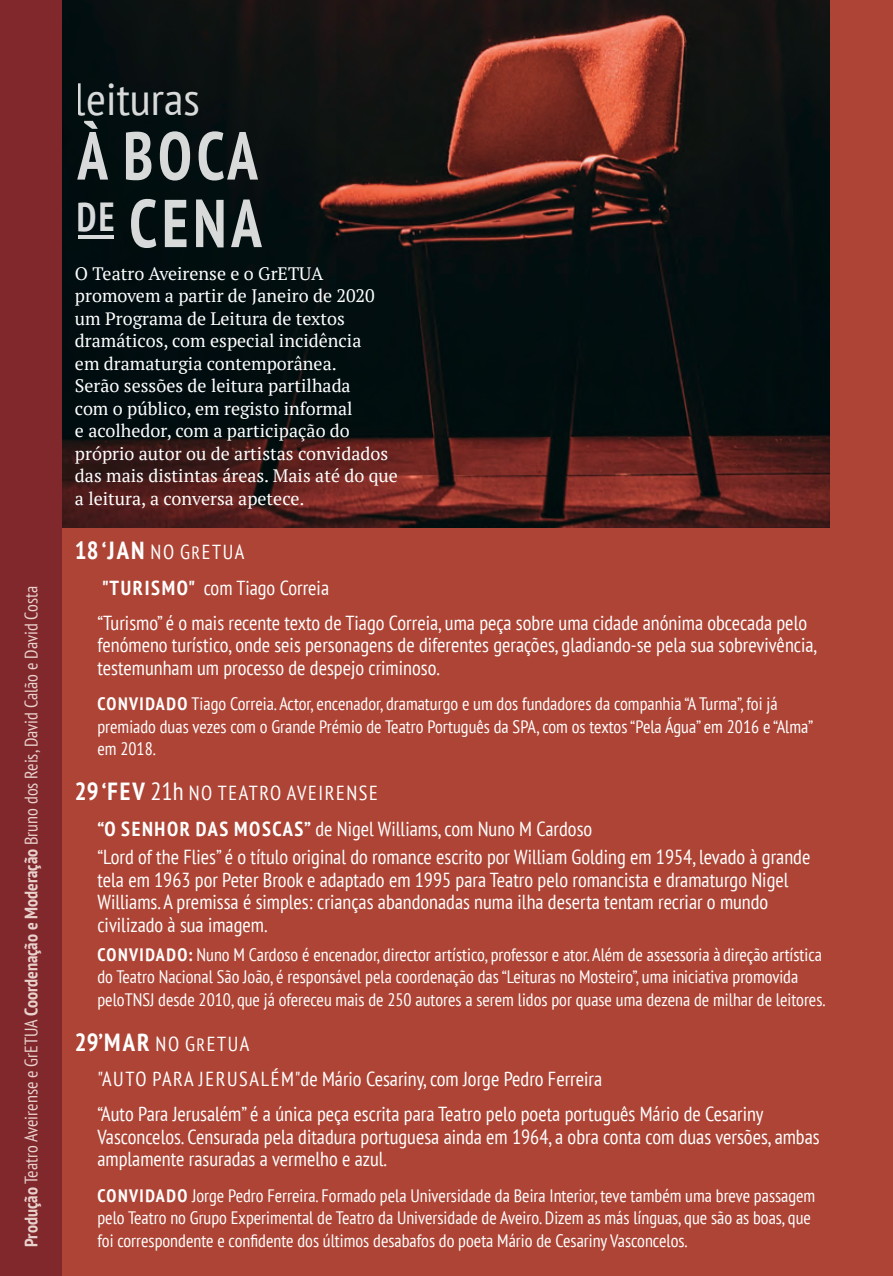
<style>
.page{position:relative;width:893px;height:1276px;background:#ad4435}
.page>*{position:absolute;margin:0;border:0;box-sizing:border-box;transform-origin:0 0}
.t1{font:700 condensed 67.5px/67.5px "PT Sans";letter-spacing:.08em;color:#fff;scale:.91 1}
.t2{font:condensed 45px "PT Sans";color:#fff;scale:1.07 1}
.t3{font:condensed 20.25px/35.3px "PT Sans";color:#fff}
.t4{font:condensed 18px/22.5px "PT Sans";color:#fff}
.t5{font:18px/22.5px "PT Serif";color:#fff}
.t6{font:condensed 18px "PT Sans";color:#e9d2cd}
.s1{font-weight:700}
.s2{font-weight:700;font-size:24.75px}
.s3{font-size:18px}
.s4{font-size:24.75px}
</style>
<div class="page">
<img style="left:62px;top:0;width:767px;height:527px">
<div style="left:0;top:0;width:61px;height:1276px;background:#81282d"></div>
<hr style="left:78px;top:235px;width:36px;height:4px;background:#d8d9da">
<p class="t6" style="left:20px;top:1246px;width:662px;rotate:-90deg"><span class="s1">Produção</span> Teatro Aveirense e GrETUA <span class="s1">Coordenação e Moderação</span> Bruno dos Reis, David Calão e David Costa</p>
<h2 class="t2" style="left:75px;top:70px;width:118px">leituras</h2>
<h1 class="t1" style="left:76px;top:121px;width:205px">À BOCA<br><sup>DE</sup> CENA</h1>
<p class="t5" style="left:75px;top:262px;width:325px">O Teatro Aveirense e o GrETUA promovem a partir de Janeiro de 2020 um Programa de Leitura de textos dramáticos, com especial incidência<br>em dramaturgia contemporânea.<br>Serão sessões de leitura partilhada<br>com o público, em registo informal<br>e acolhedor, com a participação do próprio autor ou de artistas convidados das mais distintas áreas. Mais até do que a leitura, a conversa apetece.</p>
<p class="t3" style="left:97px;top:534px;width:711px;text-indent:-23px"><span class="s2">18 ‘JAN</span> NO G<span class="s3">R</span>ETUA<br><span class="s1">"TURISMO"</span> com Tiago Correia<br>“Turismo” é o mais recente texto de Tiago Correia, uma peça sobre uma cidade anónima obcecada pelo</p>
<p class="t3" style="left:97px;top:633px;width:721px;line-height:22.5px">fenómeno turístico, onde seis personagens de diferentes gerações, gladiando-se pela sua sobrevivência, testemunham um processo de despejo criminoso.</p>
<p class="t4" style="left:97px;top:692px;width:717px"><span class="s1">CONVIDADO</span> Tiago Correia. Actor, encenador, dramaturgo e um dos fundadores da companhia “A Turma”, foi já premiado duas vezes com o Grande Prémio de Teatro Português da SPA, com os textos “Pela Água” em 2016 e “Alma” em 2018.</p>
<p class="t3" style="left:97px;top:775px;width:496px;text-indent:-23px"><span class="s2">29 ‘FEV</span> <span class="s4">21h</span> NO TEATRO AVEIRENSE<br><span class="s1">“O SENHOR DAS MOSCAS”</span> de Nigel Williams, com Nuno M Cardoso</p>
<p class="t3" style="left:97px;top:845px;width:714px;line-height:22.5px">“Lord of the Flies” é o título original do romance escrito por William Golding em 1954, levado à grande tela em 1963 por Peter Brook e adaptado em 1995 para Teatro pelo romancista e dramaturgo Nigel Williams. A premissa é simples: crianças abandonadas numa ilha deserta tentam recriar o mundo civilizado à sua imagem.</p>
<p class="t4" style="left:97px;top:943px;width:730px"><span class="s1">CONVIDADO:</span> Nuno M Cardoso é encenador, director artístico, professor e ator. Além de assessoria à direção artística do Teatro Nacional São João, é responsável pela coordenação das “Leituras no Mosteiro”, uma iniciativa promovida peloTNSJ desde 2010, que já ofereceu mais de 250 autores a serem lidos por quase uma dezena de milhar de leitores.</p>
<p class="t3" style="left:97px;top:1025px;width:668px;text-indent:-22px"><span class="s2">29’MAR</span> NO G<span class="s3">R</span>ETUA<br>"AUTO PARA JERUSALÉ M"de Mário Cesariny, com Jorge Pedro Ferreira<br>“Auto Para Jerusalém” é a única peça escrita para Teatro pelo poeta português Mário de Cesariny</p>
<p class="t3" style="left:97px;top:1125px;width:724px;line-height:22.5px">Vasconcelos. Censurada pela ditadura portuguesa ainda em 1964, a obra conta com duas versões, ambas amplamente rasuradas a vermelho e azul.</p>
<p class="t4" style="left:97px;top:1183px;width:719px"><span class="s1">CONVIDADO</span> Jorge Pedro Ferreira. Formado pela Universidade da Beira Interior, teve também uma breve passagem pelo Teatro no Grupo Experimental de Teatro da Universidade de Aveiro. Dizem as más línguas, que são as boas, que foi correspondente e confidente dos últimos desabafos do poeta Mário de Cesariny Vasconcelos.</p>
</div>
